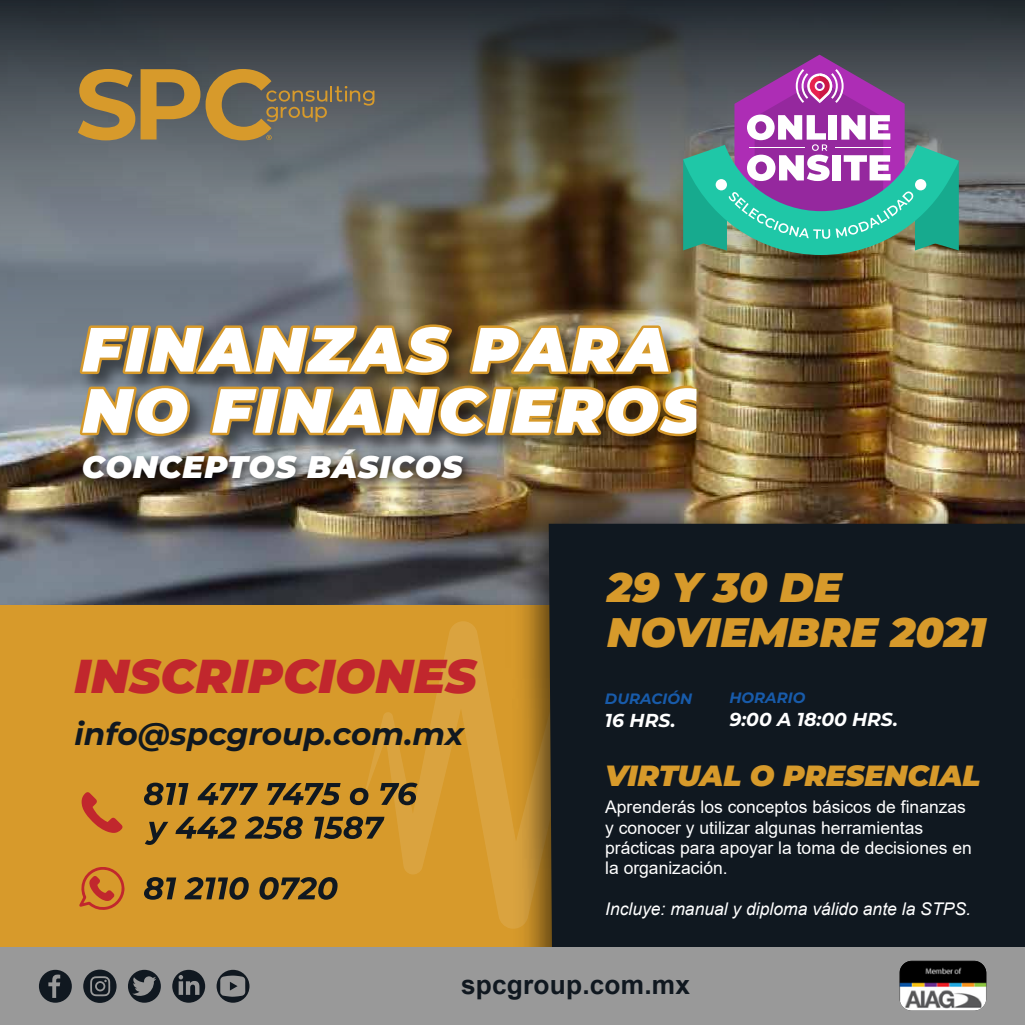
<style>
.page{position:relative;width:1025px;height:1025px;background:#fff}
.page>*{position:absolute;margin:0;border:0;box-sizing:border-box;transform-origin:0 0}
.t1{font:italic 900 62.25px/61.1px "Montserrat";letter-spacing:.04em;color:#fff}
.t2{font:italic 900 47.5px "Montserrat";color:#c1272d}
.t3{font:italic 900 41.25px/45px "Montserrat";color:#d79a2b}
.t4{font:italic 700 31.25px "Montserrat";color:#101820}
.t5{font:italic 900 31.25px "Montserrat";letter-spacing:.025em;color:#fff}
.t6{font:italic 900 29.25px "Montserrat";letter-spacing:-.005em;color:#d79a2b}
.t7{font:700 26.25px "Arial";letter-spacing:.01em;color:#101820}
.t8{font:italic 700 18.75px "Montserrat";color:#fff}
.t9{font:17.5px/20.2px "Arial";color:#fff}
.t10{font:italic 17.5px "Arial";color:#fff}
.t11{font:italic 700 15px "Montserrat";color:#185baa}
</style>
<div class="page">
<img style="left:0;top:0;width:1025px;height:590px">
<img style="left:69px;top:439px;width:412px;height:83px">
<img style="left:70px;top:310px;width:664px;height:168px">
<img style="left:76px;top:322px;width:634px;height:117px">
<div style="left:0;top:605px;width:552px;height:420px;background:#d79a2b"></div>
<svg style="left:366px;top:621px;width:136px;height:302px"></svg>
<svg style="left:78px;top:69px;width:57px;height:71px;background:#9d7e43"></svg>
<svg style="left:141px;top:69px;width:59px;height:71px;background:#a08043"></svg>
<svg style="left:206px;top:69px;width:168px;height:71px;background:#766c55"></svg>
<img style="left:502px;top:489px;width:523px;height:458px">
<div style="left:549px;top:524px;width:476px;height:423px;background:#101820"></div>
<div style="left:0;top:947px;width:1025px;height:78px;background:#999"></div>
<svg style="left:217px;top:970px;width:32px;height:33px"></svg>
<svg style="left:39px;top:970px;width:33px;height:33px"></svg>
<svg style="left:172px;top:970px;width:33px;height:33px"></svg>
<svg style="left:128px;top:970px;width:33px;height:33px"></svg>
<svg style="left:83px;top:970px;width:34px;height:33px"></svg>
<img style="left:899px;top:961px;width:87px;height:50px">
<svg style="left:683px;top:55px;width:276px;height:200px;background:#6e8097"></svg>
<svg style="left:144px;top:783px;width:45px;height:22px"></svg>
<svg style="left:198px;top:783px;width:60px;height:22px"></svg>
<svg style="left:267px;top:783px;width:74px;height:22px"></svg>
<svg style="left:350px;top:788px;width:18px;height:17px"></svg>
<svg style="left:380px;top:783px;width:38px;height:22px"></svg>
<svg style="left:145px;top:822px;width:23px;height:23px"></svg>
<svg style="left:175px;top:816px;width:62px;height:23px"></svg>
<svg style="left:245px;top:816px;width:58px;height:23px"></svg>
<svg style="left:314px;top:816px;width:70px;height:23px"></svg>
<svg style="left:144px;top:877px;width:32px;height:23px"></svg>
<svg style="left:184px;top:877px;width:65px;height:23px"></svg>
<svg style="left:259px;top:877px;width:79px;height:23px"></svg>
<svg style="left:81px;top:792px;width:42px;height:41px"></svg>
<svg style="left:79px;top:867px;width:46px;height:43px"></svg>
<h1 class="t1" style="left:82px;top:315px;width:622px">FINANZAS PARA<br>NO FINANCIEROS</h1>
<h3 class="t5" style="left:82px;top:443px;width:382px">CONCEPTOS BÁSICOS</h3>
<h2 class="t2" style="left:75px;top:640px;width:404px">INSCRIPCIONES</h2>
<h3 class="t4" style="left:75px;top:712px;width:391px">info@spcgroup.com.mx</h3>
<h3 class="t3" style="left:607px;top:563px;width:380px">29 Y 30 DE<br>NOVIEMBRE 2021</h3>
<p class="t11" style="left:605px;top:688px;width:89px">DURACIÓN</p>
<p class="t8" style="left:605px;top:707px;width:72px">16 HRS.</p>
<p class="t11" style="left:729px;top:687px;width:77px">HORARIO</p>
<p class="t8" style="left:729px;top:706px;width:170px">9:00 A 18:00 HRS.</p>
<h3 class="t6" style="left:605px;top:753px;width:377px">VIRTUAL O PRESENCIAL</h3>
<p class="t9" style="left:605px;top:797px;width:368px">Aprenderás los conceptos básicos de finanzas y conocer y utilizar algunas herramientas prácticas para apoyar la toma de decisiones en la organización.</p>
<p class="t10" style="left:605px;top:897px;width:367px">Incluye: manual y diploma válido ante la STPS.</p>
<h3 class="t7" style="left:461px;top:966px;width:231px">spcgroup.com.mx</h3>
</div>
